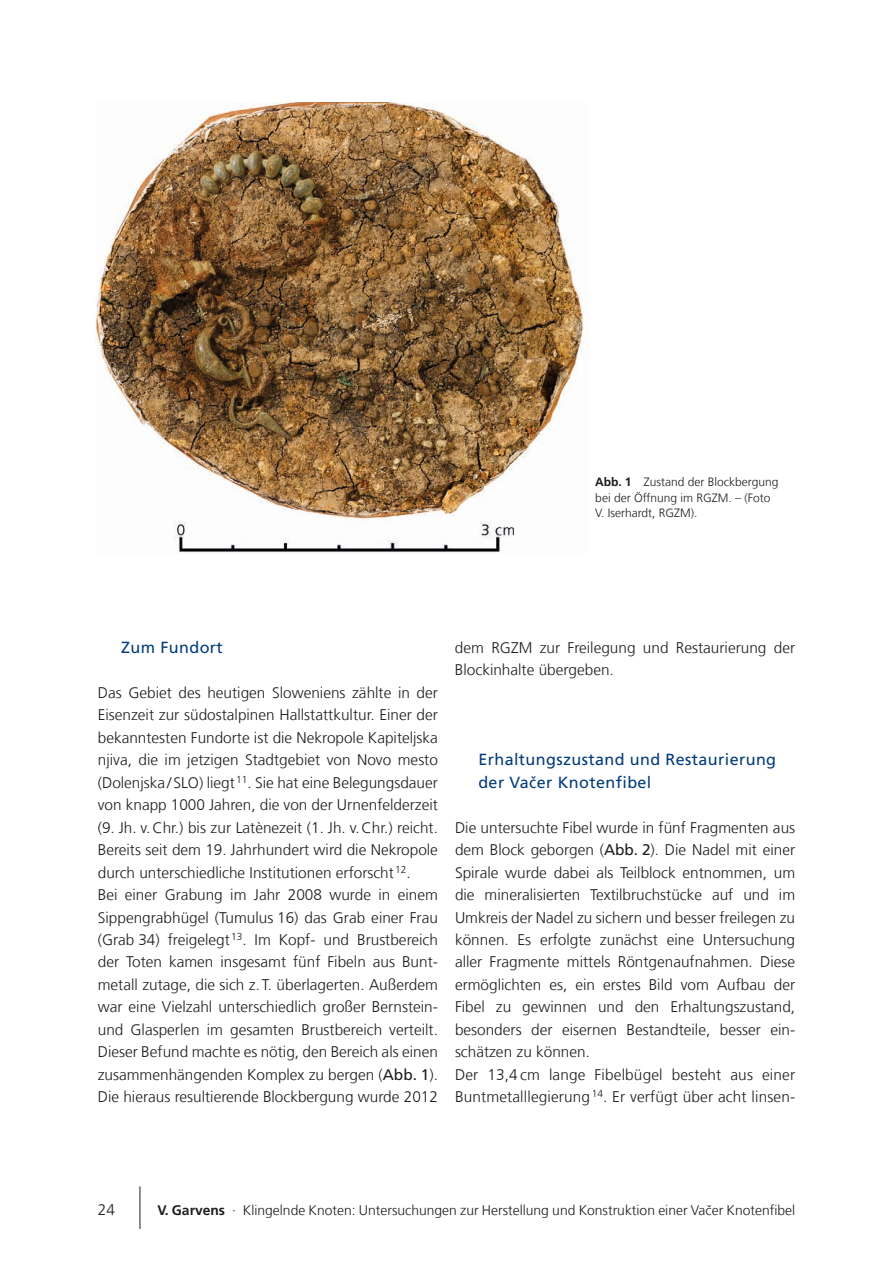
<style>
.page{position:relative;width:893px;height:1263px;background:#fff}
.page>*{position:absolute;margin:0;border:0;box-sizing:border-box;transform-origin:0 0}
.t1{font:16.2px/22.5px "Frutiger LT Com";letter-spacing:.025em;color:#043c7b}
.t2{font:300 15.3px/22.5px "Frutiger LT Com";color:#1d1d1b}
.t3{font:15.3px "Frutiger LT Com Light 2";color:#1d1d1b}
.t4{font:300 13.8px "Frutiger LT Com";color:#1d1d1b}
.t5{font:300 12px/15.5px "Frutiger LT Com";color:#1d1d1b}
.s1{font-weight:700}
.s2{font-family:"Frutiger LT Com Light 2";font-weight:400}
.s3{font-weight:400}
</style>
<div class="page">
<hr style="left:140px;top:1186px;width:1px;height:43px;background:#1d1d1b">
<img style="left:96px;top:102px;width:493px;height:451px">
<p class="t5" style="left:595px;top:474px;width:185px"><span class="s1">Abb. 1</span> Zustand der Blockbergung bei der Öffnung im RGZM. – (Foto<br>V. Iserhardt, RGZM).</p>
<p class="t1" style="left:121px;top:636px;width:103px">Zum Fundort</p>
<p class="t2" style="left:98px;top:681px;width:342px">Das Gebiet des heutigen Sloweniens zählte in der Eisenzeit zur südostalpinen Hallstattkultur. Einer der bekanntesten Fundorte ist die Nekropole Kapiteljska njiva, die im jetzigen Stadtgebiet von Novo mesto (Dolenjska/ SLO) liegt<sup>11</sup>. Sie hat eine Belegungsdauer von knapp 1000 Jahren, die von der Urnenfelderzeit (9. Jh. v.Chr.) bis zur Latènezeit (1. Jh. v.Chr.) reicht.<br>Bereits seit dem 19. Jahrhundert wird die Nekropole durch unterschiedliche Institutionen erforscht<sup>12</sup><span class="s2">.<br></span>Bei einer Grabung im Jahr 2008 wurde in einem Sippengrabhügel (Tumulus 16) das Grab einer Frau (Grab 34) freigelegt<sup>13</sup>. Im Kopf- und Brustbereich der Toten kamen insgesamt fünf Fibeln aus Bunt&shy;metall zutage, die sich z.T. überlagerten. Außerdem war eine Vielzahl unterschiedlich großer Bernstein&shy;und Glasperlen im gesamten Brustbereich verteilt.<br>Dieser Befund machte es nötig, den Bereich als einen zusammenhängenden Komplex zu bergen (<span class="s3">Abb. 1</span>).<br>Die hieraus resultierende Blockbergung wurde 2012</p>
<p class="t2" style="left:455px;top:636px;width:342px">dem RGZM zur Freilegung und Restaurierung der<br>Blockinhalte übergeben.</p>
<p class="t1" style="left:478px;top:748px;width:299px">Erhaltungszustand und Restaurierung der Vačer Knotenfibel</p>
<p class="t2" style="left:455px;top:816px;width:342px">Die untersuchte Fibel wurde in fünf Fragmenten aus dem Block geborgen (<span class="s3">Abb. 2</span>). Die Nadel mit einer Spirale wurde dabei als Teilblock entnommen, um die mineralisierten Textilbruchstücke auf und im Umkreis der Nadel zu sichern und besser freilegen zu können. Es erfolgte zunächst eine Untersuchung aller Fragmente mittels Röntgenaufnahmen. Diese ermöglichten es, ein erstes Bild vom Aufbau der Fibel zu gewinnen und den Erhaltungszustand, besonders der eisernen Bestandteile, besser ein&shy;schätzen zu können.<br>Der 13,4 cm lange Fibelbügel besteht aus einer Buntmetalllegierung<sup>14</sup>. Er verfügt über acht linsen-</p>
<p class="t3" style="left:98px;top:1200px;width:19px">24</p>
<p class="t4" style="left:157px;top:1202px;width:639px"><span class="s1">V. Garvens</span> · Klingelnde Knoten: Untersuchungen zur Herstellung und Konstruktion einer Vačer Knotenfibel</p>
</div>
